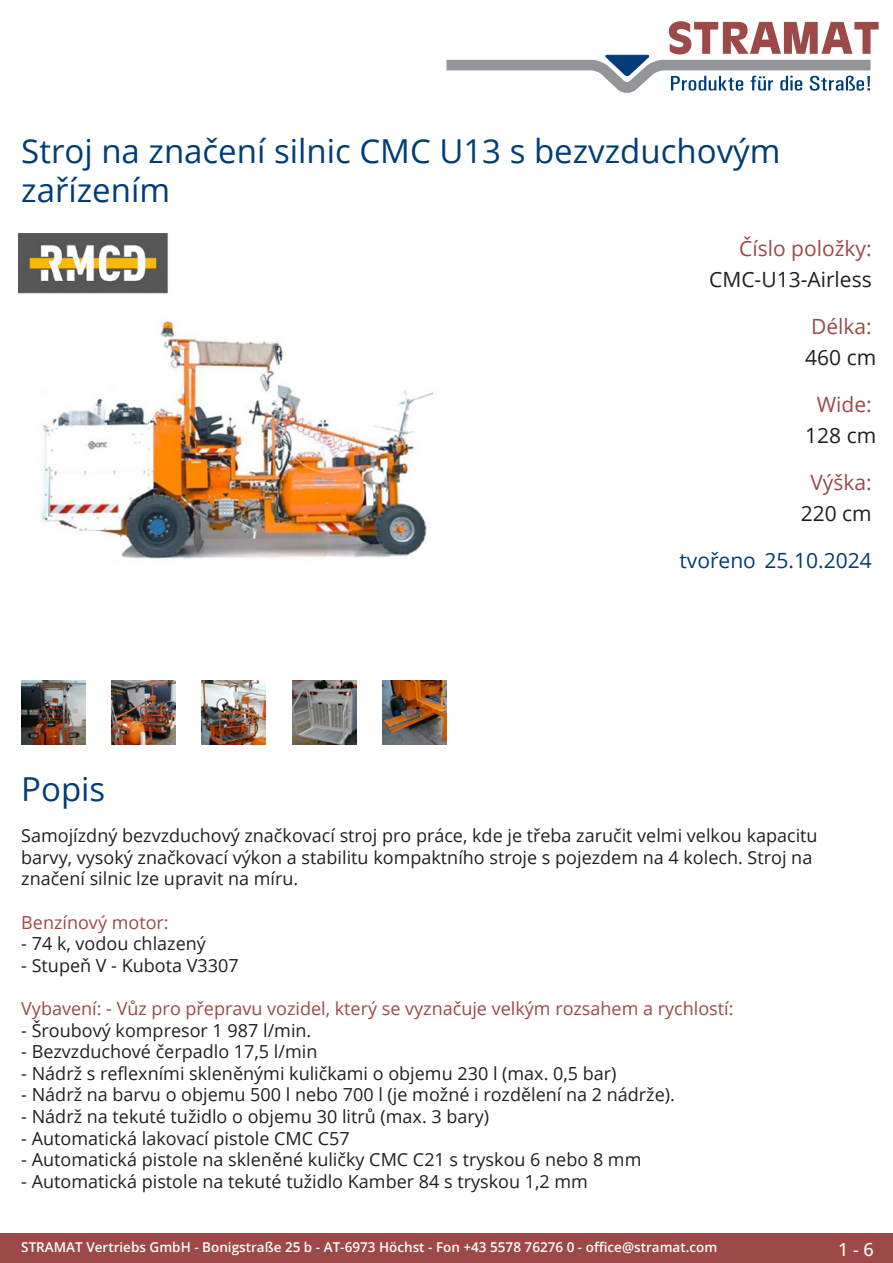
<style>
.page{position:relative;width:893px;height:1263px;background:#fff}
.page>*{position:absolute;margin:0;border:0;box-sizing:border-box;transform-origin:0 0}
.Produkttitel{font:33px/39.6px "Open Sans";color:#003d78}
.TechDaten_Überschrif{font:21px "Open Sans";color:#9c4948}
.TechDaten_Inhalt{font:21px "Open Sans";color:#231f20}
.Erstellungsdatum{font:21px "Open Sans";color:#003d78}
.Beschreibung_Text{font:18px/21.6px "Open Sans";color:#231f20}
.Beschreibung_Text-2{font:18px "Open Sans";color:#9c4948}
.t1{font:500 18px "Open Sans";color:#fff}
.t2{font:600 13.5px "Open Sans";color:#fff}
</style>
<div class="page">
<div style="left:0;top:1233px;width:893px;height:30px;background:#9c4948"></div>
<svg style="left:446px;top:21px;width:433px;height:72px"></svg>
<img style="left:18px;top:234px;width:416px;height:325px">
<img style="left:21px;top:680px;width:64px;height:64px">
<img style="left:112px;top:680px;width:63px;height:64px">
<img style="left:202px;top:680px;width:64px;height:64px">
<img style="left:292px;top:680px;width:64px;height:64px">
<img style="left:383px;top:680px;width:63px;height:64px">
<p class="Produkttitel" style="left:21px;top:130px;width:761px">Stroj na značení silnic CMC U13 s bezvzduchovým zařízením</p>
<p class="TechDaten_Überschrif" style="left:739px;top:234px;width:134px">Číslo položky:</p>
<p class="TechDaten_Inhalt" style="left:709px;top:265px;width:164px">CMC-U13-Airless</p>
<p class="TechDaten_Überschrif" style="left:811px;top:312px;width:62px">Délka:</p>
<p class="TechDaten_Inhalt" style="left:805px;top:343px;width:73px">460 cm</p>
<p class="TechDaten_Überschrif" style="left:817px;top:390px;width:56px">Wide:</p>
<p class="TechDaten_Inhalt" style="left:805px;top:421px;width:73px">128 cm</p>
<p class="TechDaten_Überschrif" style="left:810px;top:468px;width:63px">Výška:</p>
<p class="TechDaten_Inhalt" style="left:801px;top:499px;width:73px">220 cm</p>
<p class="Erstellungsdatum" style="left:679px;top:546px;width:194px">tvořeno 25.10.2024</p>
<p class="Produkttitel" style="left:21px;top:768px;width:86px">Popis</p>
<p class="Beschreibung_Text" style="left:21px;top:824px;width:798px">Samojízdný bezvzduchový značkovací stroj pro práce, kde je třeba zaručit velmi velkou kapacitu barvy, vysoký značkovací výkon a stabilitu kompaktního stroje s pojezdem na 4 kolech. Stroj na značení silnic lze upravit na míru.</p>
<p class="Beschreibung_Text-2" style="left:21px;top:910px;width:149px">Benzínový motor:</p>
<p class="Beschreibung_Text" style="left:21px;top:932px;width:186px">- 74 k, vodou chlazený</p>
<p class="Beschreibung_Text" style="left:21px;top:954px;width:219px">- Stupeň V - Kubota V3307</p>
<p class="Beschreibung_Text-2" style="left:21px;top:996px;width:714px">Vybavení: - Vůz pro přepravu vozidel, který se vyznačuje velkým rozsahem a rychlostí:</p>
<p class="Beschreibung_Text" style="left:21px;top:1019px;width:292px">- Šroubový kompresor 1 987 l/min.</p>
<p class="Beschreibung_Text" style="left:21px;top:1040px;width:298px">- Bezvzduchové čerpadlo 17,5 l/min</p>
<p class="Beschreibung_Text" style="left:21px;top:1062px;width:597px">- Nádrž s reflexními skleněnými kuličkami o objemu 230 l (max. 0,5 bar)</p>
<p class="Beschreibung_Text" style="left:21px;top:1083px;width:655px">- Nádrž na barvu o objemu 500 l nebo 700 l (je možné i rozdělení na 2 nádrže).</p>
<p class="Beschreibung_Text" style="left:21px;top:1105px;width:470px">- Nádrž na tekuté tužidlo o objemu 30 litrů (max. 3 bary)</p>
<p class="Beschreibung_Text" style="left:21px;top:1127px;width:330px">- Automatická lakovací pistole CMC C57</p>
<p class="Beschreibung_Text" style="left:21px;top:1148px;width:622px">- Automatická pistole na skleněné kuličky CMC C21 s tryskou 6 nebo 8 mm</p>
<p class="Beschreibung_Text" style="left:21px;top:1170px;width:568px">- Automatická pistole na tekuté tužidlo Kamber 84 s tryskou 1,2 mm</p>
<p class="t2" style="left:21px;top:1238px;width:698px">STRAMAT Vertriebs GmbH - Bonigstraße 25 b - AT-6973 Höchst - Fon +43 5578 76276 0 - office@stramat.com</p>
<p class="t1" style="left:838px;top:1237px;width:37px">1 - 6</p>
</div>
